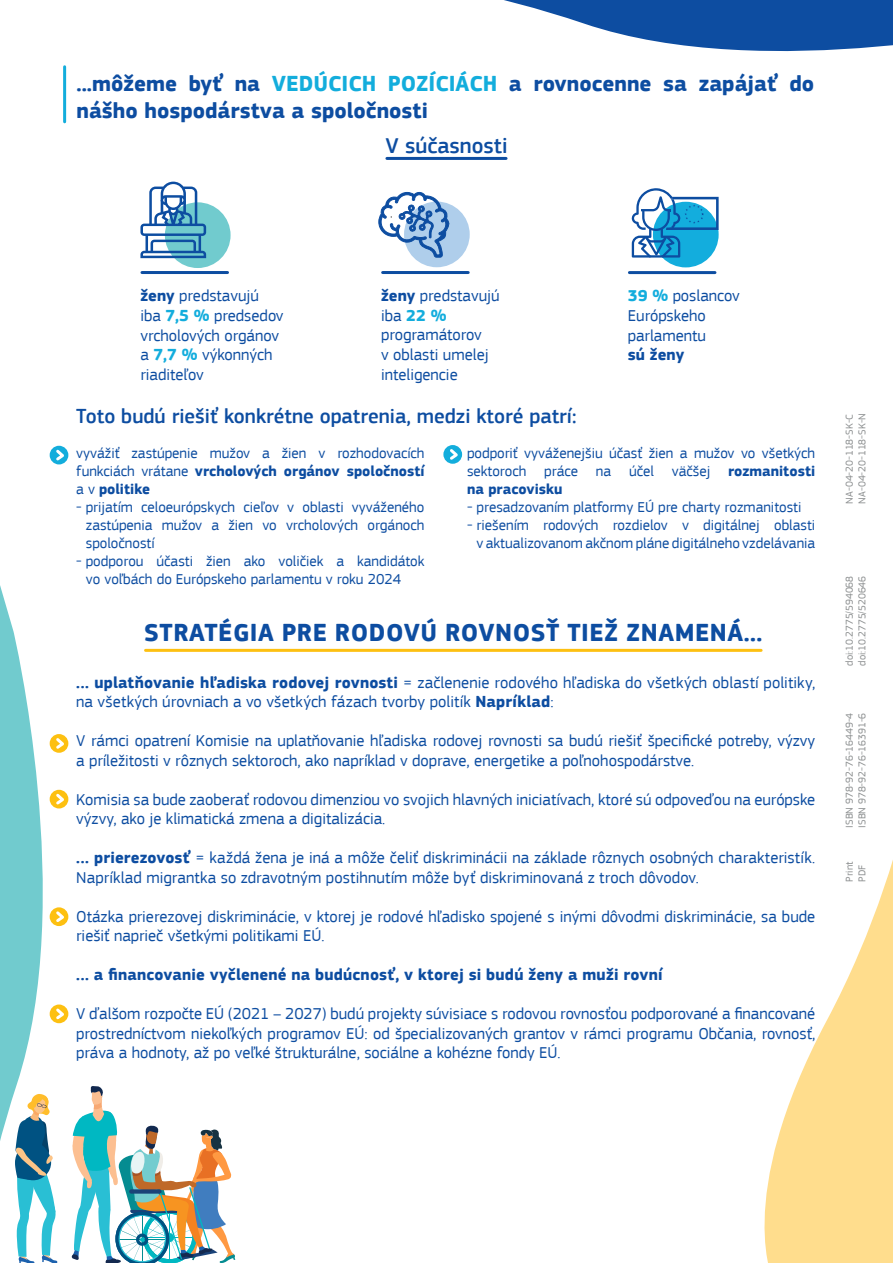
<style>
.page{position:relative;width:893px;height:1263px;background:#fff}
.page>*{position:absolute;margin:0;border:0;box-sizing:border-box;transform-origin:0 0}
.Title__1{font:700 25.5px "EC Square Sans Pro";letter-spacing:.02em;color:#0d4da1}
.Title__1-2{font:700 22.5px/27px "EC Square Sans Pro";color:#0d4da1}
.Title__1-3{font:500 22.5px "EC Square Sans Pro";color:#0d4da1}
.Title__1-4{font:500 21px "EC Square Sans Pro";color:#0d4da1}
.t1{font:16.5px/19.8px "EC Square Sans Pro";color:#0d4da1}
.t2{font:700 16.5px "EC Square Sans Pro";letter-spacing:.01em;color:#0d4da1}
.t3{font:15px/18px "EC Square Sans Pro";color:#0d4da1;text-align:justify}
.t4{font:10.5px "EC Square Sans Pro";color:#8c8f90}
.s1{color:#13addc}
.s2{font-weight:700}
.s3{font-weight:700;color:#13addd}
</style>
<div class="page">
<div style="left:50px;top:446px;width:18px;height:18px;background:#13addc;border-radius:50%"></div>
<svg style="left:53px;top:447px;width:14px;height:16px"></svg>
<svg style="left:443px;top:445px;width:19px;height:19px"></svg>
<svg style="left:447px;top:446px;width:14px;height:16px"></svg>
<hr style="left:63px;top:67px;width:3px;height:55px;background:#13addc">
<hr style="left:146px;top:649px;width:615px;height:3px;background:#fdc011">
<svg style="left:764px;top:860px;width:129px;height:403px;fill:#ffdd8d"></svg>
<hr style="left:387px;top:157px;width:119px;height:3px;background:#0d4da1">
<svg style="left:504px;top:0;width:389px;height:52px;fill:#0d4da1"></svg>
<svg style="left:0;top:585px;width:69px;height:678px"></svg>
<svg style="left:15px;top:1093px;width:42px;height:170px"></svg>
<svg style="left:71px;top:1086px;width:164px;height:177px"></svg>
<hr style="left:142px;top:271px;width:86px;height:3px;background:#0d4da1">
<div style="left:165px;top:202px;width:66px;height:66px;background:#71cbce;border-radius:50%"></div>
<svg style="left:140px;top:182px;width:66px;height:76px"></svg>
<hr style="left:629px;top:271px;width:86px;height:3px;background:#0d4da1">
<div style="left:653px;top:202px;width:66px;height:65px;background:#13addd;border-radius:50%"></div>
<svg style="left:631px;top:188px;width:88px;height:70px"></svg>
<div style="left:404px;top:202px;width:66px;height:65px;background:#afceeb;border-radius:50%"></div>
<svg style="left:378px;top:191px;width:72px;height:67px"></svg>
<hr style="left:383px;top:271px;width:85px;height:3px;background:#0d4da1">
<p class="Title__1-2" style="left:77px;top:71px;width:739px">...môžeme byť na <span class="s1">VEDÚCICH POZÍCIÁCH</span> a rovnocenne sa zapájať do nášho hospodárstva a spoločnosti</p>
<p class="Title__1-3" style="left:385px;top:132px;width:124px">V súčasnosti</p>
<p class="t1" style="left:381px;top:286px;width:120px"><span class="s2">ženy</span> predstavujú iba <span class="s3">22 % </span>programátorov<br>v oblasti umelej inteligencie</p>
<p class="t1" style="left:140px;top:286px;width:145px"><span class="s2">ženy</span> predstavujú iba <span class="s3">7,5 %</span> predsedov vrcholových orgánov a <span class="s3">7,7 %</span> výkonných riaditeľov</p>
<p class="t1" style="left:628px;top:286px;width:113px"><span class="s3">39 %</span> poslancov<br>Európskeho parlamentu<br><span class="s2">sú ženy</span></p>
<p class="Title__1-4" style="left:76px;top:404px;width:502px">Toto budú riešiť konkrétne opatrenia, medzi ktoré patrí:</p>
<p class="t3" style="left:76px;top:444px;width:350px">vyvážiť zastúpenie mužov a žien v rozhodovacích funkciách vrátane <span class="s2">vrcholových orgánov spoločností </span>a v <span class="s2">politike</span></p>
<p class="t3" style="left:86px;top:498px;width:340px;text-indent:-10px">- prijatím celoeurópskych cieľov v oblasti vyváženého zastúpenia mužov a žien vo vrcholových orgánoch spoločností</p>
<p class="t3" style="left:86px;top:552px;width:340px;text-indent:-10px">- podporou účasti žien ako voličiek a kandidátok vo voľbách do Európskeho parlamentu v roku 2024</p>
<p class="t3" style="left:467px;top:444px;width:350px">podporiť vyváženejšiu účasť žien a mužov vo všetkých sektoroch práce na účel väčšej <span class="s2">rozmanitosti na pracovisku</span></p>
<p class="t3" style="left:467px;top:498px;width:336px">- presadzovaním platformy EÚ pre charty rozmanitosti</p>
<p class="t3" style="left:467px;top:516px;width:350px;text-align:right">- riešením rodových rozdielov v digitálnej oblasti v aktualizovanom akčnom pláne digitálneho vzdelávania</p>
<p class="Title__1" style="left:144px;top:617px;width:620px">STRATÉGIA PRE RODOVÚ ROVNOSŤ TIEŽ ZNAMENÁ...</p>
<p class="t1" style="left:76px;top:673px;width:741px"><span class="s2">... uplatňovanie hľadiska rodovej rovnosti</span> = začlenenie rodového hľadiska do všetkých oblastí politiky, na všetkých úrovniach a vo všetkých fázach tvorby politík <span class="s2">Napríklad</span>:</p>
<p class="t1" style="left:76px;top:731px;width:740px">V rámci opatrení Komisie na uplatňovanie hľadiska rodovej rovnosti sa budú riešiť špecifické potreby, výzvy a príležitosti v rôznych sektoroch, ako napríklad v doprave, energetike a poľnohospodárstve.</p>
<p class="t1" style="left:76px;top:790px;width:740px">Komisia sa bude zaoberať rodovou dimenziou vo svojich hlavných iniciatívach, ktoré sú odpoveďou na európske výzvy, ako je klimatická zmena a digitalizácia.</p>
<p class="t1" style="left:76px;top:848px;width:740px"><span class="s2">... prierezovosť</span> = každá žena je iná a môže čeliť diskriminácii na základe rôznych osobných charakteristík.<br>Napríklad migrantka so zdravotným postihnutím môže byť diskriminovaná z troch dôvodov.</p>
<p class="t1" style="left:76px;top:907px;width:740px">Otázka prierezovej diskriminácie, v ktorej je rodové hľadisko spojené s inými dôvodmi diskriminácie, sa bude riešiť naprieč všetkými politikami EÚ.</p>
<p class="t2" style="left:76px;top:965px;width:588px">... a financovanie vyčlenené na budúcnosť, v ktorej si budú ženy a muži rovní</p>
<p class="t1" style="left:76px;top:1004px;width:741px;text-align:justify">V ďalšom rozpočte EÚ (2021 – 2027) budú projekty súvisiace s rodovou rovnosťou podporované a financované prostredníctvom niekoľkých programov EÚ: od špecializovaných grantov v rámci programu Občania, rovnosť, práva a hodnoty, až po veľké štrukturálne, sociálne a kohézne fondy EÚ.</p>
<p class="t4" style="left:856px;top:503px;width:92px;rotate:-90deg">NA-04-20-118-SK-N</p>
<p class="t4" style="left:843px;top:503px;width:91px;rotate:-90deg">NA-04-20-118-SK-C</p>
<p class="t4" style="left:843px;top:665px;width:91px;rotate:-90deg">doi:10.2775/594068</p>
<p class="t4" style="left:856px;top:665px;width:91px;rotate:-90deg">doi:10.2775/520646</p>
<p class="t4" style="left:843px;top:828px;width:116px;rotate:-90deg">ISBN 978-92-76-16449-4</p>
<p class="t4" style="left:856px;top:828px;width:116px;rotate:-90deg">ISBN 978-92-76-16391-6</p>
<p class="t4" style="left:843px;top:882px;width:21px;rotate:-90deg">Print</p>
<p class="t4" style="left:856px;top:882px;width:18px;rotate:-90deg">PDF</p>
</div>
